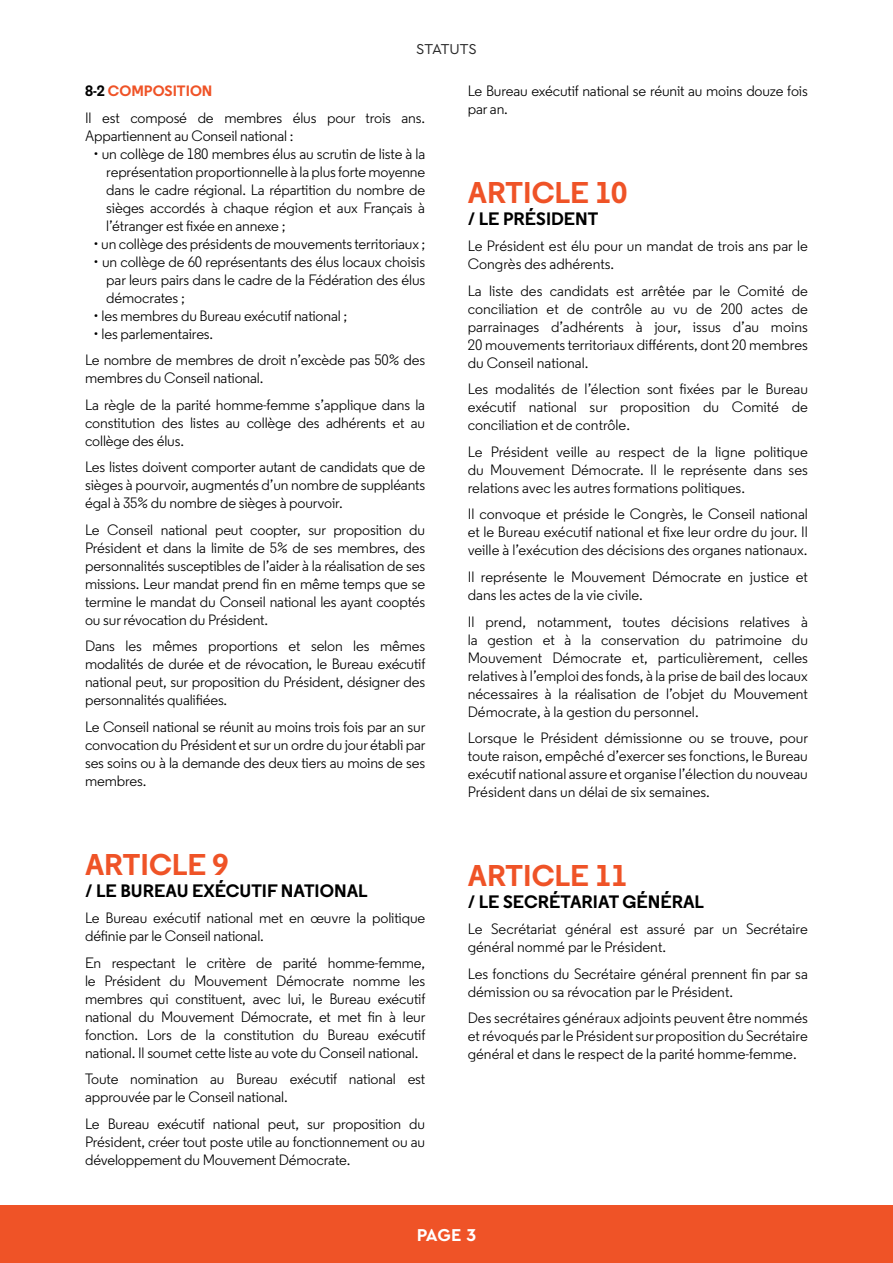
<style>
.page{position:relative;width:893px;height:1263px;background:#fff}
.page>*{position:absolute;margin:0;border:0;box-sizing:border-box;transform-origin:0 0}
.t1{font:700 30px "Regular";color:#ef5327}
.t2{font:700 18px "Regular";color:#000}
.t3{font:700 18px "Cera Pro";color:#fff}
.t4{font:15px/18px "Regular";letter-spacing:-.01em;color:#000;text-align:justify}
.t5{font:15px "Cera Pro";color:#292929}
.s1{font-weight:700}
.s2{font-weight:700;color:#ef5327}
</style>
<div class="page">
<div style="left:0;top:1205px;width:893px;height:58px;background:#ef5327"></div>
<p class="t5" style="left:416px;top:39px;width:62px">STATUTS</p>
<p class="t4" style="left:85px;top:78px;width:342px;line-height:26.5px"><span class="s1">8-2</span> <span class="s2">COMPOSITION<br></span>Il est composé de membres élus pour trois ans.</p>
<p class="t4" style="left:85px;top:127px;width:210px">Appartiennent au Conseil national :</p>
<p class="t4" style="left:106px;top:145px;width:320px;text-indent:-13px">• un collège de 180 membres élus au scrutin de liste à la représentation proportionnelle à la plus forte moyenne dans le cadre régional. La répartition du nombre de sièges accordés à chaque région et aux Français à l’étranger est fixée en annexe ;</p>
<p class="t4" style="left:94px;top:235px;width:333px">• un collège des présidents de mouvements territoriaux ;</p>
<p class="t4" style="left:106px;top:253px;width:320px;text-indent:-13px">• un collège de 60 représentants des élus locaux choisis par leurs pairs dans le cadre de la Fédération des élus démocrates ;</p>
<p class="t4" style="left:94px;top:307px;width:255px">• les membres du Bureau exécutif national ;</p>
<p class="t4" style="left:85px;top:320px;width:342px;line-height:26.5px;text-indent:9px">• les parlementaires.<br>Le nombre de membres de droit n’excède pas 50% des</p>
<p class="t4" style="left:85px;top:365px;width:342px;line-height:26.5px">membres du Conseil national.<br>La règle de la parité homme-femme s’applique dans la</p>
<p class="t4" style="left:85px;top:414px;width:342px">constitution des listes au collège des adhérents et au collège des élus.</p>
<p class="t4" style="left:85px;top:458px;width:342px">Les listes doivent comporter autant de candidats que de sièges à pourvoir, augmentés d’un nombre de suppléants égal à 35% du nombre de sièges à pourvoir.</p>
<p class="t4" style="left:85px;top:521px;width:342px">Le Conseil national peut coopter, sur proposition du Président et dans la limite de 5% de ses membres, des personnalités susceptibles de l’aider à la réalisation de ses missions. Leur mandat prend fin en même temps que se termine le mandat du Conseil national les ayant cooptés ou sur révocation du Président.</p>
<p class="t4" style="left:85px;top:637px;width:342px">Dans les mêmes proportions et selon les mêmes modalités de durée et de révocation, le Bureau exécutif national peut, sur proposition du Président, désigner des personnalités qualifiées.</p>
<p class="t4" style="left:85px;top:718px;width:342px">Le Conseil national se réunit au moins trois fois par an sur convocation du Président et sur un ordre du jour établi par ses soins ou à la demande des deux tiers au moins de ses membres.</p>
<h1 class="t1" style="left:85px;top:845px;width:145px">ARTICLE 9</h1>
<p class="t2" style="left:85px;top:878px;width:284px">/ LE BUREAU EXÉCUTIF NATIONAL</p>
<p class="t4" style="left:85px;top:909px;width:342px">Le Bureau exécutif national met en œuvre la politique définie par le Conseil national.</p>
<p class="t4" style="left:85px;top:953px;width:342px">En respectant le critère de parité homme-femme, le Président du Mouvement Démocrate nomme les membres qui constituent, avec lui, le Bureau exécutif national du Mouvement Démocrate, et met fin à leur fonction. Lors de la constitution du Bureau exécutif national. Il soumet cette liste au vote du Conseil national.</p>
<p class="t4" style="left:85px;top:1070px;width:342px">Toute nomination au Bureau exécutif national est approuvée par le Conseil national.</p>
<p class="t4" style="left:85px;top:1114px;width:342px">Le Bureau exécutif national peut, sur proposition du Président, créer tout poste utile au fonctionnement ou au développement du Mouvement Démocrate.</p>
<p class="t4" style="left:468px;top:82px;width:342px">Le Bureau exécutif national se réunit au moins douze fois par an.</p>
<h1 class="t1" style="left:468px;top:173px;width:161px">ARTICLE 10</h1>
<p class="t2" style="left:468px;top:207px;width:132px">/ LE PRÉSIDENT</p>
<p class="t4" style="left:468px;top:237px;width:342px">Le Président est élu pour un mandat de trois ans par le<br>Congrès des adhérents.</p>
<p class="t4" style="left:468px;top:282px;width:342px">La liste des candidats est arrêtée par le Comité de conciliation et de contrôle au vu de 200 actes de parrainages d’adhérents à jour, issus d’au moins 20 mouvements territoriaux différents, dont 20 membres du Conseil national.</p>
<p class="t4" style="left:468px;top:380px;width:342px">Les modalités de l’élection sont fixées par le Bureau exécutif national sur proposition du Comité de conciliation et de contrôle.</p>
<p class="t4" style="left:468px;top:443px;width:342px">Le Président veille au respect de la ligne politique du Mouvement Démocrate. Il le représente dans ses relations avec les autres formations politiques.</p>
<p class="t4" style="left:468px;top:505px;width:342px">Il convoque et préside le Congrès, le Conseil national et le Bureau exécutif national et fixe leur ordre du jour. Il veille à l’exécution des décisions des organes nationaux.</p>
<p class="t4" style="left:468px;top:568px;width:342px">Il représente le Mouvement Démocrate en justice et dans les actes de la vie civile.</p>
<p class="t4" style="left:468px;top:612px;width:342px">Il prend, notamment, toutes décisions relatives à la gestion et à la conservation du patrimoine du Mouvement Démocrate et, particulièrement, celles relatives à l’emploi des fonds, à la prise de bail des locaux nécessaires à la réalisation de l’objet du Mouvement Démocrate, à la gestion du personnel.</p>
<p class="t4" style="left:468px;top:729px;width:342px">Lorsque le Président démissionne ou se trouve, pour toute raison, empêché d’exercer ses fonctions, le Bureau exécutif national assure et organise l’élection du nouveau Président dans un délai de six semaines.</p>
<h1 class="t1" style="left:468px;top:856px;width:161px">ARTICLE 11</h1>
<p class="t2" style="left:468px;top:890px;width:238px">/ LE SECRÉTARIAT GÉNÉRAL</p>
<p class="t4" style="left:468px;top:920px;width:342px">Le Secrétariat général est assuré par un Secrétaire général nommé par le Président.</p>
<p class="t4" style="left:468px;top:964px;width:342px">Les fonctions du Secrétaire général prennent fin par sa démission ou sa révocation par le Président.</p>
<p class="t4" style="left:468px;top:1009px;width:342px">Des secrétaires généraux adjoints peuvent être nommés et révoqués par le Président sur proposition du Secrétaire général et dans le respect de la parité homme-femme.</p>
<p class="t3" style="left:417px;top:1223px;width:61px">PAGE 3</p>
</div>
